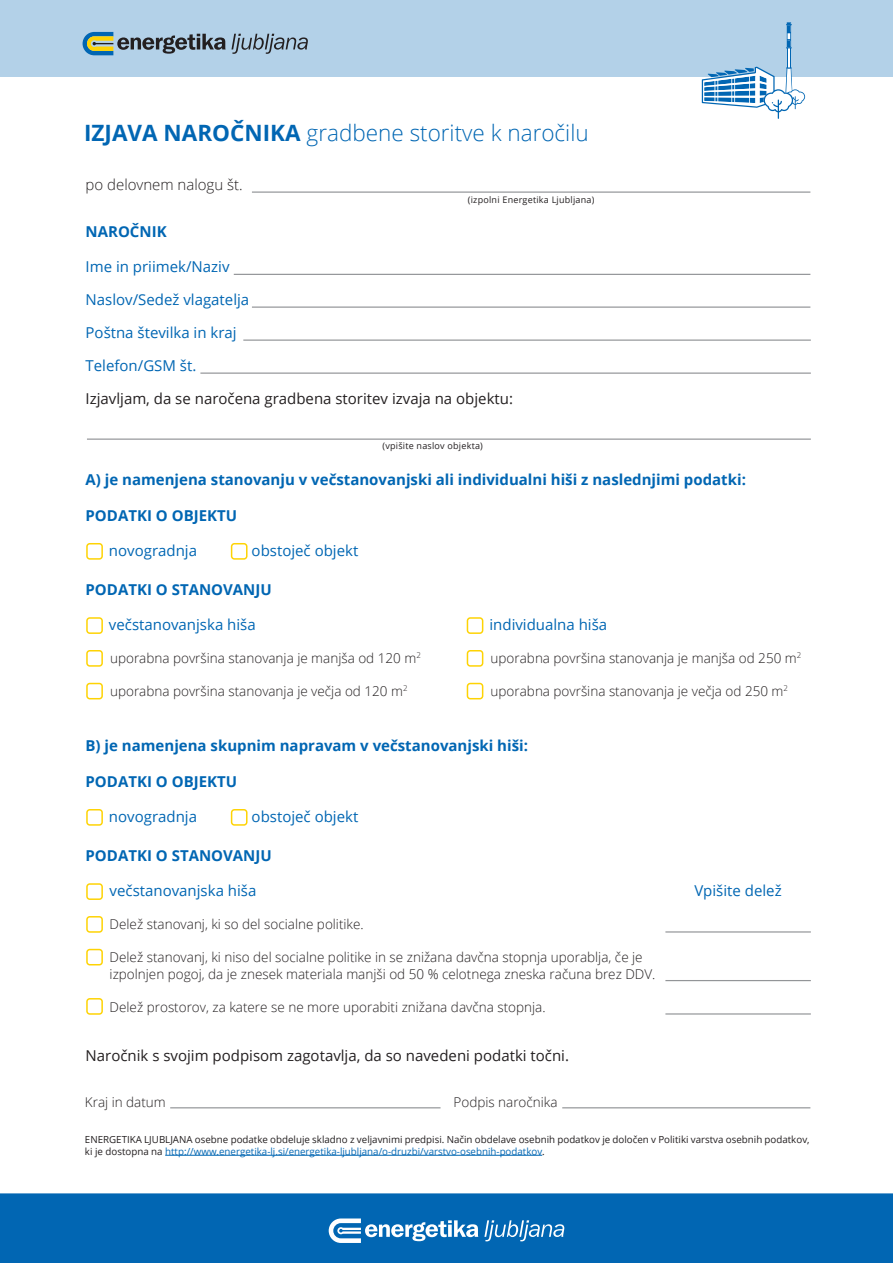
<style>
.page{position:relative;width:893px;height:1263px;background:#fff}
.page>*{position:absolute;margin:0;border:0;box-sizing:border-box;transform-origin:0 0}
.t1{font:300 22.5px "Open Sans";color:#0166b3}
.t2{font:700 15px "Open Sans";color:#0166b3}
.t3{font:15px "Open Sans";color:#0166b3}
.t4{font:15px "Open Sans";color:#231f20}
.t5{font:300 15px "Open Sans";color:#231f20}
.t6{font:300 13.5px/16.5px "Open Sans";color:#231f20}
.t7{font:9.75px/11.7px "Open Sans";color:#231f20}
.t8{font:9px "Open Sans";letter-spacing:.025em;color:#231f20}
.s1{font-weight:700}
.s2{color:#0166b3}
</style>
<div class="page">
<div style="left:0;top:1193px;width:893px;height:70px;background:#0166b3"></div>
<svg style="left:329px;top:1218px;width:235px;height:25px"></svg>
<div style="left:0;top:0;width:893px;height:76px;background:#b3d1e8"></div>
<svg style="left:83px;top:32px;width:225px;height:23px"></svg>
<hr style="left:234px;top:274px;width:576px;height:1px;background:#939598">
<hr style="left:252px;top:191px;width:558px;height:2px;background:#939598">
<hr style="left:252px;top:306px;width:558px;height:2px;background:#939598">
<hr style="left:243px;top:339px;width:568px;height:2px;background:#939598">
<hr style="left:200px;top:372px;width:611px;height:2px;background:#939598">
<hr style="left:87px;top:438px;width:724px;height:2px;background:#939598">
<hr style="left:665px;top:931px;width:146px;height:1px;background:#939598">
<hr style="left:665px;top:980px;width:146px;height:1px;background:#939598">
<hr style="left:665px;top:1013px;width:146px;height:1px;background:#939598">
<hr style="left:170px;top:1107px;width:271px;height:1px;background:#939598">
<hr style="left:562px;top:1107px;width:248px;height:1px;background:#939598">
<div style="left:86px;top:543px;width:17px;height:17px;border:2px solid #fed304;border-radius:3px"></div>
<div style="left:231px;top:543px;width:17px;height:17px;border:2px solid #fed304;border-radius:3px"></div>
<div style="left:86px;top:617px;width:17px;height:17px;border:2px solid #fed304;border-radius:3px"></div>
<div style="left:86px;top:650px;width:17px;height:17px;border:2px solid #fed304;border-radius:3px"></div>
<div style="left:86px;top:683px;width:17px;height:16px;border:2px solid #fed304;border-radius:3px"></div>
<div style="left:467px;top:617px;width:16px;height:17px;border:2px solid #fed304;border-radius:3px"></div>
<div style="left:467px;top:650px;width:16px;height:17px;border:2px solid #fed304;border-radius:3px"></div>
<div style="left:467px;top:683px;width:16px;height:16px;border:2px solid #fed304;border-radius:3px"></div>
<div style="left:86px;top:809px;width:17px;height:17px;border:2px solid #fed304;border-radius:3px"></div>
<div style="left:231px;top:809px;width:17px;height:17px;border:2px solid #fed304;border-radius:3px"></div>
<div style="left:86px;top:883px;width:17px;height:17px;border:2px solid #fed304;border-radius:3px"></div>
<div style="left:86px;top:916px;width:17px;height:17px;border:2px solid #fed304;border-radius:3px"></div>
<div style="left:86px;top:949px;width:17px;height:16px;border:2px solid #fed304;border-radius:3px"></div>
<div style="left:86px;top:998px;width:17px;height:17px;border:2px solid #fed304;border-radius:3px"></div>
<hr style="left:165px;top:1155px;width:377px;height:1px;background:#0166b3">
<svg style="left:702px;top:22px;width:103px;height:97px"></svg>
<h1 class="t1" style="left:84px;top:117px;width:506px"><span class="s1">IZJAVA NAROČNIKA</span> gradbene storitve k naročilu</h1>
<p class="t5" style="left:86px;top:174px;width:159px">po delovnem nalogu št.</p>
<p class="t2" style="left:86px;top:221px;width:83px">NAROČNIK</p>
<p class="t8" style="left:468px;top:193px;width:128px">(izpolni Energetika Ljubljana)</p>
<p class="t3" style="left:86px;top:256px;width:145px">Ime in priimek/Naziv</p>
<p class="t3" style="left:86px;top:289px;width:165px">Naslov/Sedež vlagatelja</p>
<p class="t3" style="left:86px;top:322px;width:153px">Poštna številka in kraj</p>
<p class="t3" style="left:86px;top:355px;width:112px">Telefon/GSM št.</p>
<p class="t4" style="left:86px;top:388px;width:429px">Izjavljam, da se naročena gradbena storitev izvaja na objektu:</p>
<p class="t8" style="left:382px;top:440px;width:102px">(vpišite naslov objekta)</p>
<p class="t2" style="left:86px;top:469px;width:662px">A) je namenjena stanovanju v večstanovanjski ali individualni hiši z naslednjimi podatki:</p>
<p class="t2" style="left:86px;top:505px;width:153px">PODATKI O OBJEKTU</p>
<p class="t3" style="left:109px;top:540px;width:90px">novogradnja</p>
<p class="t3" style="left:252px;top:540px;width:108px">obstoječ objekt</p>
<p class="t2" style="left:86px;top:579px;width:188px">PODATKI O STANOVANJU</p>
<p class="t3" style="left:109px;top:614px;width:148px">večstanovanjska hiša</p>
<p class="t6" style="left:110px;top:649px;width:312px">uporabna površina stanovanja je manjša od 120 m<sup>2</sup></p>
<p class="t6" style="left:110px;top:682px;width:299px">uporabna površina stanovanja je večja od 120 m<sup>2</sup></p>
<p class="t3" style="left:489px;top:614px;width:119px">individualna hiša</p>
<p class="t6" style="left:491px;top:649px;width:312px">uporabna površina stanovanja je manjša od 250 m<sup>2</sup></p>
<p class="t6" style="left:491px;top:682px;width:299px">uporabna površina stanovanja je večja od 250 m<sup>2</sup></p>
<p class="t2" style="left:86px;top:735px;width:444px">B) je namenjena skupnim napravam v večstanovanjski hiši:</p>
<p class="t2" style="left:86px;top:771px;width:153px">PODATKI O OBJEKTU</p>
<p class="t3" style="left:109px;top:806px;width:90px">novogradnja</p>
<p class="t3" style="left:252px;top:806px;width:108px">obstoječ objekt</p>
<p class="t2" style="left:86px;top:845px;width:188px">PODATKI O STANOVANJU</p>
<p class="t3" style="left:110px;top:880px;width:148px">večstanovanjska hiša</p>
<p class="t6" style="left:110px;top:915px;width:256px">Delež stanovanj, ki so del socialne politike.</p>
<p class="t6" style="left:110px;top:948px;width:547px">Delež stanovanj, ki niso del socialne politike in se znižana davčna stopnja uporablja, če je izpolnjen pogoj, da je znesek materiala manjši od 50 % celotnega zneska računa brez DDV.</p>
<p class="t6" style="left:110px;top:998px;width:437px">Delež prostorov, za katere se ne more uporabiti znižana davčna stopnja.</p>
<p class="t4" style="left:86px;top:1045px;width:485px">Naročnik s svojim podpisom zagotavlja, da so navedeni podatki točni.</p>
<p class="t6" style="left:85px;top:1093px;width:82px">Kraj in datum</p>
<p class="t6" style="left:454px;top:1093px;width:106px">Podpis naročnika</p>
<p class="t3" style="left:694px;top:880px;width:89px">Vpišite delež</p>
<p class="t7" style="left:85px;top:1133px;width:726px">ENERGETIKA LJUBLJANA osebne podatke obdeluje skladno z veljavnimi predpisi. Način obdelave osebnih podatkov je določen v Politiki varstva osebnih podatkov, ki je dostopna na <span class="s2">http://www.energetika-lj.si/energetika-ljubljana/o-druzbi/varstvo-osebnih-podatkov</span>.</p>
</div>
